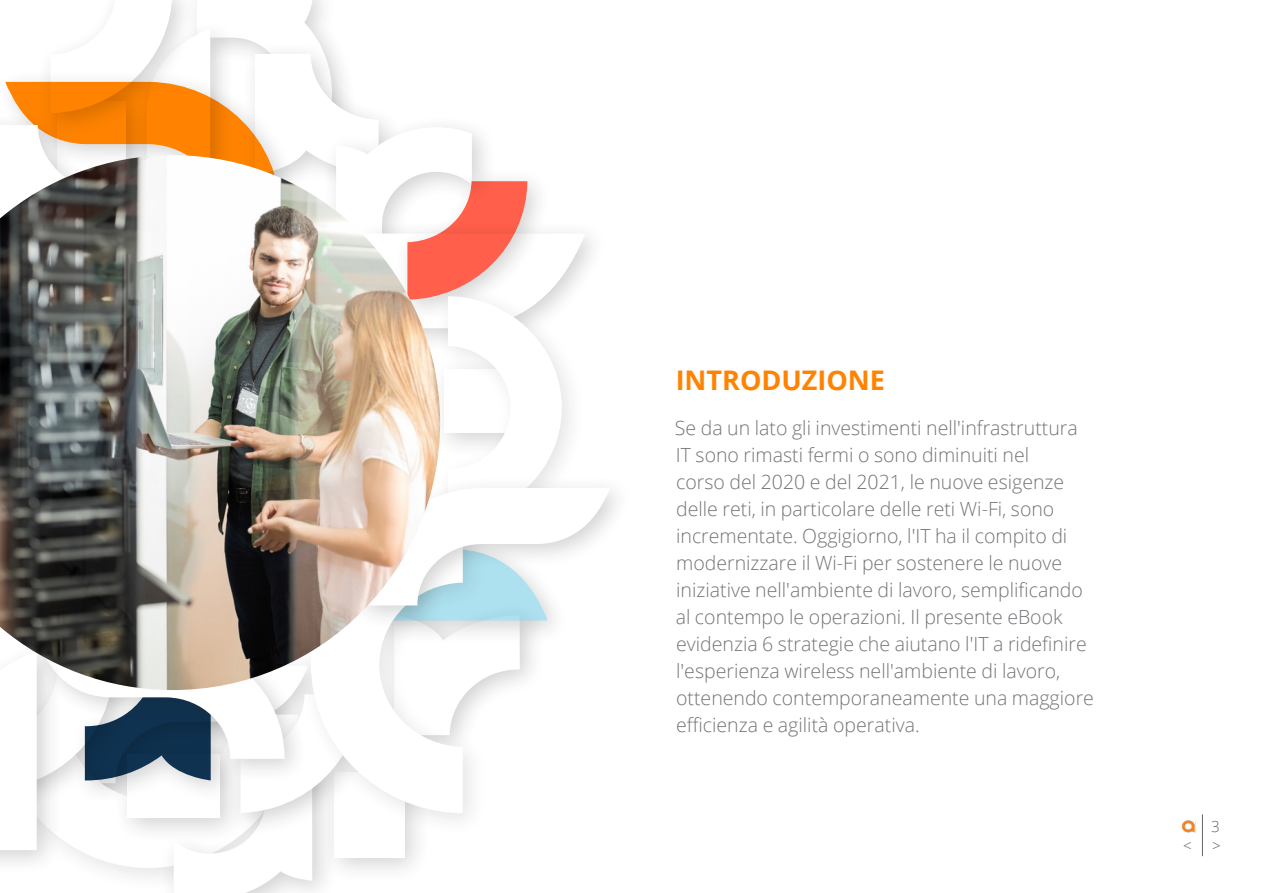
<style>
.page{position:relative;width:1263px;height:893px;background:#fff}
.page>*{position:absolute;margin:0;border:0;box-sizing:border-box;transform-origin:0 0}
.t1{font:700 27px "Open Sans";color:#ff8300}
.text{font:300 19.5px/27px "Open Sans";color:#737478}
.toc_text{font:300 15.15px "Open Sans";color:#646569}
</style>
<div class="page">
<svg style="left:1183px;top:820px;width:12px;height:13px"></svg>
<hr style="left:1202px;top:814px;width:1px;height:42px;background:#646569">
<svg style="left:0;top:0;width:610px;height:893px"></svg>
<img style="left:0;top:155px;width:440px;height:535px">
<p class="t1" style="left:676px;top:361px;width:211px">INTRODUZIONE</p>
<p class="text" style="left:675px;top:414px;width:421px">Se da un lato gli investimenti nell'infrastruttura IT sono rimasti fermi o sono diminuiti nel<br>corso del 2020 e del 2021, le nuove esigenze delle reti, in particolare delle reti Wi-Fi, sono incrementate. Oggigiorno, l'IT ha il compito di modernizzare il Wi-Fi per sostenere le nuove iniziative nell'ambiente di lavoro, semplificando al contempo le operazioni. Il presente eBook evidenzia 6 strategie che aiutano l'IT a ridefinire l'esperienza wireless nell'ambiente di lavoro, ottenendo contemporaneamente una maggiore efficienza e agilità operativa.</p>
<p class="toc_text" style="left:1211px;top:816px;width:10px">3</p>
<p class="toc_text" style="left:1183px;top:835px;width:10px">&lt;</p>
<p class="toc_text" style="left:1212px;top:835px;width:10px">&gt;</p>
</div>
